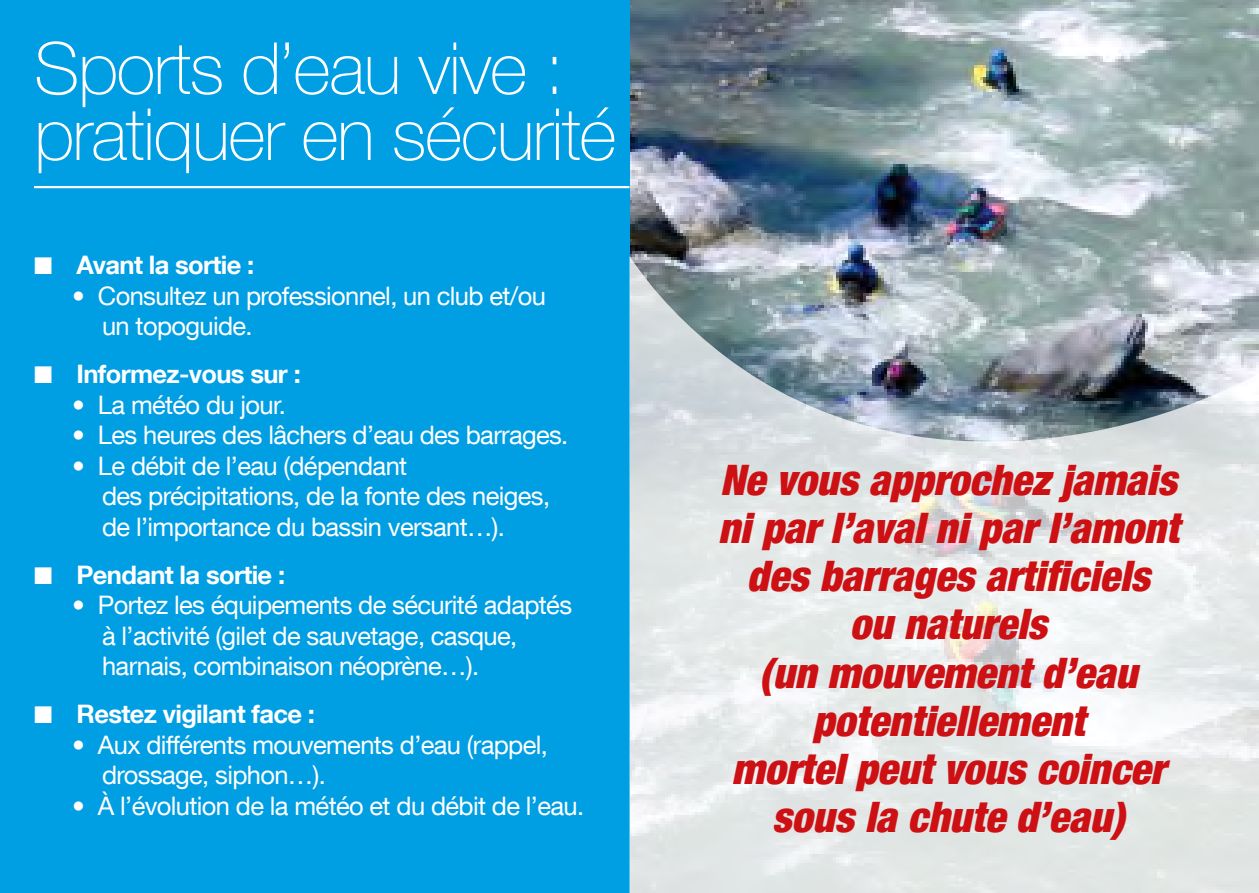
<style>
.page{position:relative;width:1259px;height:893px;background:#fff}
.page>*{position:absolute;margin:0;border:0;box-sizing:border-box;transform-origin:0 0}
.t1{font:100 72px/66px "Helvetica Neue LT Com";letter-spacing:-.02em;color:#fff}
.t2{font:italic 900 condensed 42px/48px "Helvetica Neue LT Com";color:#cd1013;text-align:center}
.t3{font:25.5px/30.6px "Helvetica Neue LT Com";letter-spacing:-.025em;color:#fff}
.t4{font:700 25.5px "Helvetica Neue LT Com";letter-spacing:-.025em;color:#fff}
</style>
<div class="page">
<img style="left:629px;top:0;width:630px;height:256px">
<div style="left:0;top:0;width:629px;height:893px;background:#009ee3"></div>
<hr style="left:34px;top:186px;width:595px;height:2px;background:#fff">
<svg style="left:629px;top:256px;width:630px;height:637px;fill:#e1e6e6"></svg>
<h1 class="t1" style="left:34px;top:35px;width:584px">Sports d’eau vive : pratiquer en sécurité</h1>
<p class="t4" style="left:34px;top:249px;width:222px">■ Avant la sortie :</p>
<p class="t3" style="left:102px;top:280px;width:445px;text-indent:-30px">• Consultez un professionnel, un club et/ou un topoguide.</p>
<p class="t4" style="left:34px;top:358px;width:268px">■ Informez-vous sur :</p>
<p class="t3" style="left:72px;top:389px;width:215px">• La météo du jour.</p>
<p class="t3" style="left:72px;top:419px;width:497px">• Les heures des lâchers d’eau des barrages.</p>
<p class="t3" style="left:102px;top:450px;width:449px;text-indent:-30px">• Le débit de l’eau (dépendant<br>des précipitations, de la fonte des neiges, de l’importance du bassin versant…).</p>
<p class="t4" style="left:34px;top:558px;width:253px">■ Pendant la sortie :</p>
<p class="t3" style="left:102px;top:589px;width:471px;text-indent:-30px">• Portez les équipements de sécurité adaptés à l’activité (gilet de sauvetage, casque, harnais, combinaison néoprène…).</p>
<p class="t4" style="left:34px;top:698px;width:282px">■ Restez vigilant face :</p>
<p class="t3" style="left:102px;top:729px;width:447px;text-indent:-30px">• Aux différents mouvements d’eau (rappel, drossage, siphon…).</p>
<p class="t3" style="left:72px;top:790px;width:513px">• À l’évolution de la météo et du débit de l’eau.</p>
<h2 class="t2" style="left:718px;top:456px;width:462px">Ne vous approchez jamais ni par l’aval ni par l’amont des barrages artificiels<br>ou naturels<br>(un mouvement d’eau potentiellement<br>mortel peut vous coincer sous la chute d’eau)</h2>
</div>
